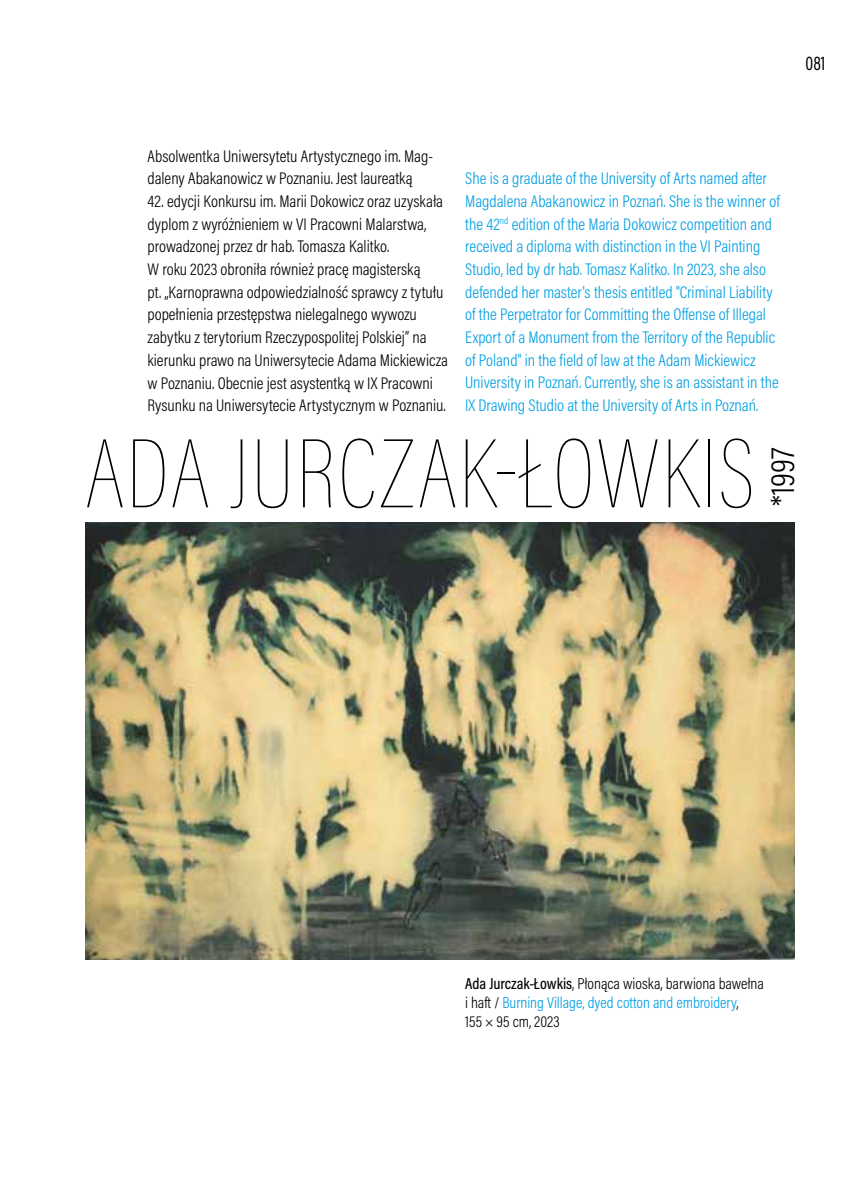
<style>
.page{position:relative;width:851px;height:1191px;background:#fff}
.page>*{position:absolute;margin:0;border:0;box-sizing:border-box;transform-origin:0 0}
.t1{font:100 100px "Acumin Pro Cond";letter-spacing:.015em;color:#000}
.t2{font:300 34px "Acumin Pro Cond";color:#000}
.t3{font:20px "Acumin Pro Cond";color:#000;scale:.9 1}
.t4{font:300 17px/22.6px "Acumin Pro Cond";color:#009fe3}
.t5{font:300 17px/22.6px "Acumin Pro Cond";color:#000}
.t6{font:300 16px/19.2px "Acumin Pro Cond";color:#000}
.s1{font-weight:500}
.s2{color:#009fe3}
</style>
<div class="page">
<img style="left:85px;top:523px;width:709px;height:436px">
<p class="t3" style="left:805px;top:50px;width:23px">081</p>
<p class="t5" style="left:147px;top:144px;width:287px">Absolwentka Uniwersytetu Artystycznego im. Mag&shy;daleny Abakanowicz w Poznaniu. Jest laureatką</p>
<p class="t5" style="left:147px;top:189px;width:302px">42. edycji Konkursu im. Marii Dokowicz oraz uzyskała dyplom z wyróżnieniem w VI Pracowni Malarstwa, prowadzonej przez dr hab. Tomasza Kalitko.<br>W roku 2023 obroniła również pracę magisterską<br>pt. „Karnoprawna odpowiedzialność sprawcy z tytułu popełnienia przestępstwa nielegalnego wywozu zabytku z terytorium Rzeczypospolitej Polskiej” na kierunku prawo na Uniwersytecie Adama Mickiewicza w Poznaniu. Obecnie jest asystentką w IX Pracowni Rysunku na Uniwersytecie Artystycznym w Poznaniu.</p>
<p class="t4" style="left:465px;top:167px;width:316px">She is a graduate of the University of Arts named after Magdalena Abakanowicz in Poznań. She is the winner of the 42<sup>nd</sup> edition of the Maria Dokowicz competition and received a diploma with distinction in the VI Painting Studio, led by dr hab. Tomasz Kalitko. In 2023, she also defended her master's thesis entitled "Criminal Liability of the Perpetrator for Committing the Offense of Illegal Export of a Monument from the Territory of the Republic of Poland" in the field of law at the Adam Mickiewicz University in Poznań. Currently, she is an assistant in the IX Drawing Studio at the University of Arts in Poznań.</p>
<h1 class="t1" style="left:85px;top:412px;width:670px">ADA JURCZAK-ŁOWKIS</h1>
<h2 class="t2" style="left:760px;top:506px;width:60px;rotate:-90deg">*1997</h2>
<p class="t6" style="left:465px;top:973px;width:300px"><span class="s1">Ada Jurczak-Łowkis</span>, Płonąca wioska, barwiona bawełna i haft / <span class="s2">Burning Village, dyed cotton and embroidery</span>,<br>155 × 95 cm, 2023</p>
</div>
